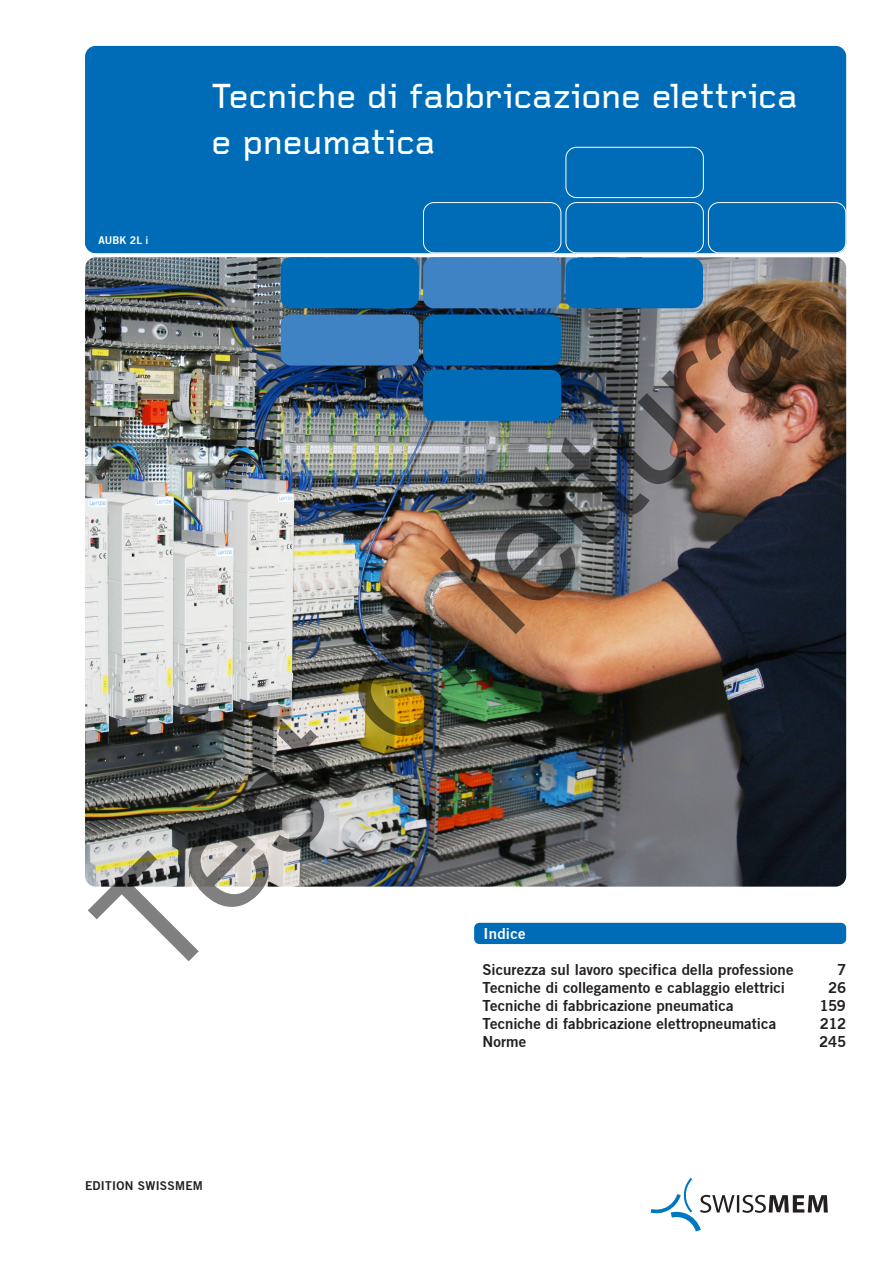
<style>
.page{position:relative;width:893px;height:1263px;background:#fff}
.page>*{position:absolute;margin:0;border:0;box-sizing:border-box;transform-origin:0 0}
.t1{font:150px "Arial";color:rgb(0 0 0/.5)}
.t2{font:500 36px/45.2px "Foundry Gridnik";letter-spacing:-.01em;color:#fff}
.t3{font:15px "Trade Gothic Bold Two";letter-spacing:.005em;color:#231f20}
.t4{font:15px "Trade Gothic Bold Two";letter-spacing:.02em;color:#fff}
.t5{font:12px "Trade Gothic Bold Two";letter-spacing:.02em;color:#231f20}
.t6{font:10.5px "Trade Gothic Bold Two";letter-spacing:.005em;color:#fff}
</style>
<div class="page">
<img style="left:85px;top:257px;width:761px;height:630px">
<svg style="left:651px;top:1178px;width:177px;height:53px"></svg>
<div style="left:85px;top:46px;width:761px;height:207px;background:#006cb7;border-radius:11px"></div>
<div style="left:423px;top:257px;width:138px;height:51px;background:#3f83c4;border-radius:11px"></div>
<div style="left:281px;top:257px;width:138px;height:51px;background:#006cb7;border-radius:11px"></div>
<div style="left:708px;top:202px;width:138px;height:51px;border:1px solid #fff;border-radius:11px"></div>
<div style="left:566px;top:202px;width:138px;height:51px;border:1px solid #fff;border-radius:11px"></div>
<div style="left:566px;top:147px;width:138px;height:51px;border:1px solid #fff;border-radius:11px"></div>
<div style="left:423px;top:370px;width:138px;height:51px;background:#006cb7;border-radius:11px"></div>
<div style="left:281px;top:314px;width:138px;height:51px;background:#3f83c4;border-radius:11px"></div>
<div style="left:566px;top:258px;width:137px;height:50px;background:#006cb7;border-radius:11px"></div>
<div style="left:423px;top:314px;width:138px;height:51px;background:#006cb7;border-radius:11px"></div>
<div style="left:423px;top:202px;width:138px;height:51px;border:1px solid #fff;border-radius:11px"></div>
<div style="left:474px;top:923px;width:372px;height:21px;background:#006cb7;border-radius:5px"></div>
<p class="t6" style="left:96px;top:234px;width:46px">AUBK 2 i</p>
<p class="t6" style="left:98px;top:234px;width:52px">AUBK 2L i</p>
<h2 class="t2" style="left:212px;top:76px;width:588px">Tecniche di fabbricazione elettrica e pneumatica</h2>
<h1 class="t1" style="left:51px;top:878px;width:910px;rotate:-45deg">Test di lettura</h1>
<p class="t4" style="left:484px;top:924px;width:44px">Indice</p>
<p class="t3" style="left:483px;top:960px;width:312px">Sicurezza sul lavoro specifica della professione</p>
<p class="t3" style="left:837px;top:960px;width:11px">7</p>
<p class="t3" style="left:483px;top:978px;width:304px">Tecniche di collegamento e cablaggio elettrici</p>
<p class="t3" style="left:828px;top:978px;width:20px">26</p>
<p class="t3" style="left:483px;top:996px;width:253px">Tecniche di fabbricazione pneumatica</p>
<p class="t3" style="left:819px;top:996px;width:28px">159</p>
<p class="t3" style="left:483px;top:1014px;width:295px">Tecniche di fabbricazione elettropneumatica</p>
<p class="t3" style="left:820px;top:1014px;width:28px">212</p>
<p class="t3" style="left:483px;top:1032px;width:45px">Norme</p>
<p class="t3" style="left:819px;top:1032px;width:29px">245</p>
<p class="t5" style="left:85px;top:1178px;width:119px">EDITION SWISSMEM</p>
</div>
